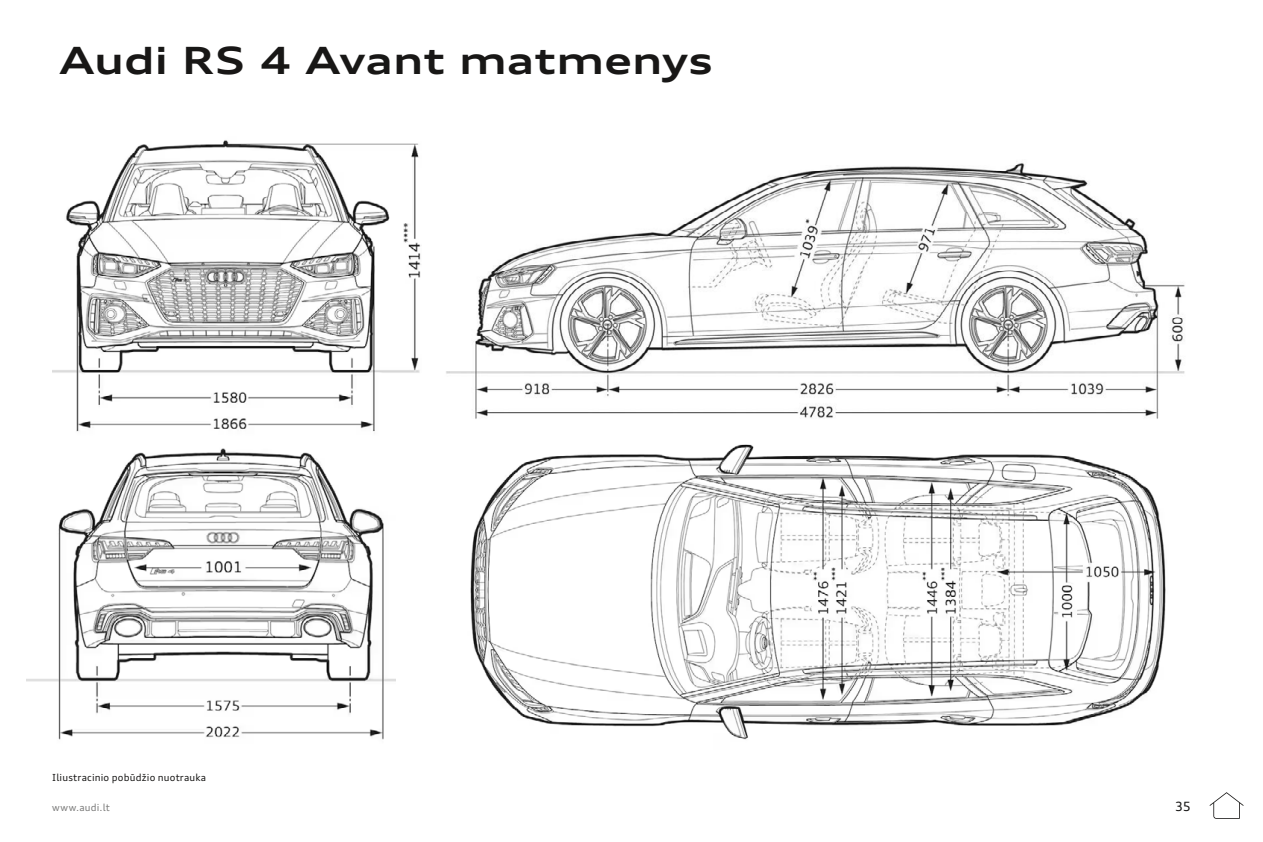
<style>
.page{position:relative;width:1263px;height:842px;background:#fff}
.page>*{position:absolute;margin:0;border:0;box-sizing:border-box;transform-origin:0 0}
.t1{font:700 expanded 37.5px "Audi Type";letter-spacing:.01em;color:#181716}
.t2{font:12.75px "Audi Type";color:#181716}
.t3{font:9.75px "Audi Type";letter-spacing:.02em;color:#181716}
.t4{font:9.75px "Audi Type";letter-spacing:.015em;color:#7b7b7a}
</style>
<div class="page">
<svg style="left:1209px;top:792px;width:35px;height:27px"></svg>
<img style="left:446px;top:163px;width:739px;height:256px">
<img style="left:470px;top:444px;width:696px;height:296px">
<img style="left:27px;top:448px;width:368px;height:292px">
<img style="left:52px;top:140px;width:369px;height:292px">
<h1 class="t1" style="left:60px;top:37px;width:655px">Audi RS 4 Avant matmenys</h1>
<p class="t3" style="left:52px;top:771px;width:155px">Iliustracinio pobūdžio nuotrauka</p>
<p class="t4" style="left:52px;top:801px;width:59px">www.audi.lt</p>
<h2 class="t2" style="left:1175px;top:798px;width:17px">35</h2>
</div>
